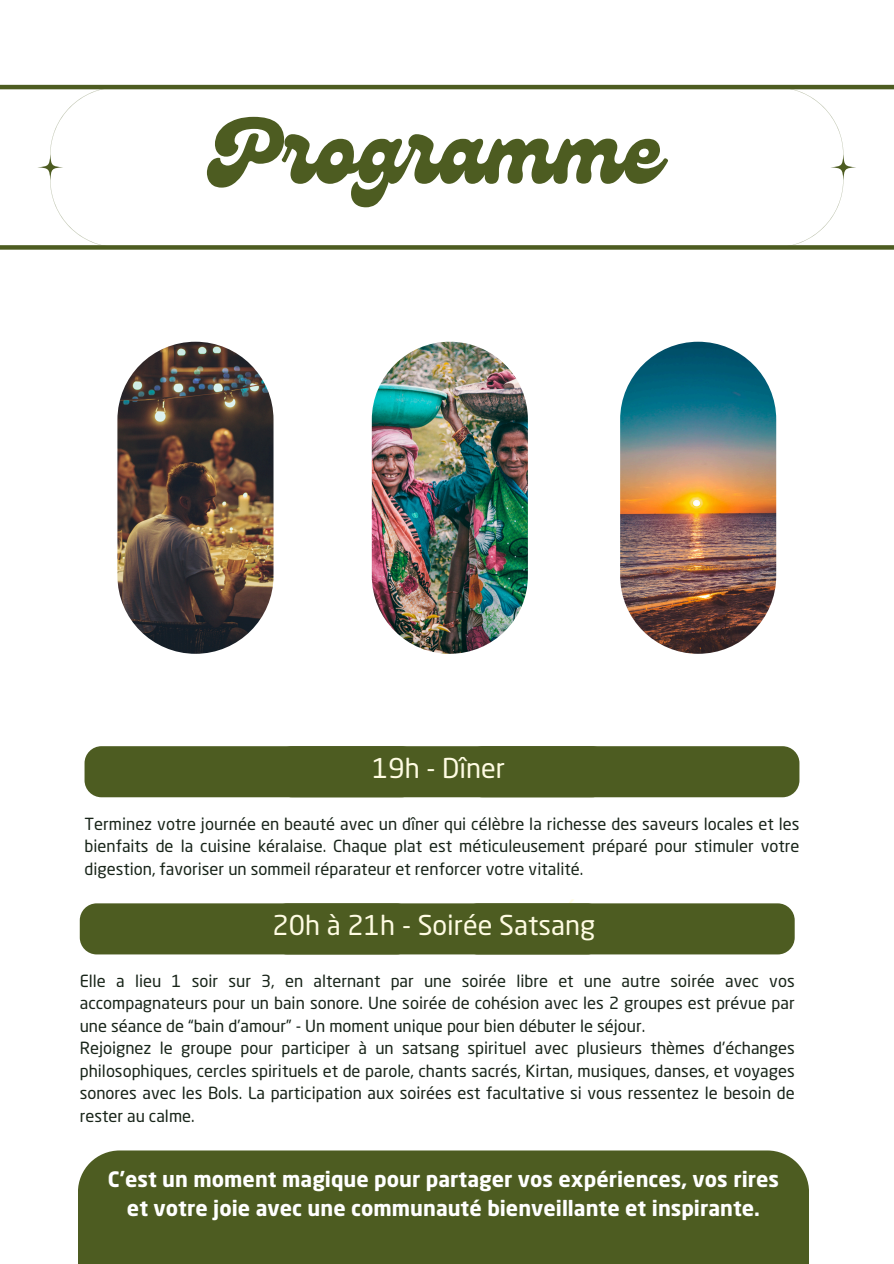
<style>
.page{position:relative;width:894px;height:1264px;background:#fff}
.page>*{position:absolute;margin:0;border:0;box-sizing:border-box;transform-origin:0 0}
.t1{font:90px "Genty";color:#4d5c21}
.t2{font:27px "Neo Sans Pro";color:#fffce3}
.t3{font:700 21px/29.2px "Neo Sans Pro";color:#fff;text-align:center}
.t4{font:16.5px/22.5px "Neo Sans Pro";color:#182419;text-align:justify}
</style>
<div class="page">
<hr style="left:0;top:85px;width:893px;height:4px;background:#4d5c21">
<div style="left:0;top:245px;width:893px;height:5px;background:#4d5c21"></div>
<div style="left:84px;top:746px;width:333px;height:51px;background:#4d5c21;border-radius:17px"></div>
<div style="left:465px;top:746px;width:333px;height:51px;background:#4d5c21;border-radius:17px"></div>
<div style="left:275px;top:746px;width:333px;height:51px;background:#4d5c21;border-radius:17px"></div>
<svg style="left:50px;top:89px;width:68px;height:157px"></svg>
<svg style="left:37px;top:154px;width:26px;height:26px"></svg>
<svg style="left:774px;top:89px;width:69px;height:157px"></svg>
<svg style="left:830px;top:154px;width:25px;height:26px"></svg>
<div style="left:80px;top:903px;width:333px;height:51px;background:#4d5c21;border-radius:17px"></div>
<div style="left:461px;top:903px;width:333px;height:51px;background:#4d5c21;border-radius:17px"></div>
<div style="left:270px;top:903px;width:333px;height:51px;background:#4d5c21;border-radius:17px"></div>
<div style="left:78px;top:1150px;width:730px;height:113px;background:#4d5c21"></div>
<img style="left:117px;top:342px;width:156px;height:311px;border-radius:78px">
<img style="left:372px;top:342px;width:155px;height:311px;border-radius:78px">
<img style="left:620px;top:342px;width:156px;height:311px;border-radius:78px">
<p class="t1" style="left:211px;top:100px;width:451px">Programme</p>
<h1 class="t2" style="left:372px;top:757px;width:134px">19h - Dîner</h1>
<p class="t4" style="left:84px;top:813px;width:716px">Terminez votre journée en beauté avec un dîner qui célèbre la richesse des saveurs locales et les bienfaits de la cuisine kéralaise. Chaque plat est méticuleusement préparé pour stimuler votre digestion, favoriser un sommeil réparateur et renforcer votre vitalité.</p>
<p class="t2" style="left:272px;top:914px;width:324px">20h à 21h - Soirée Satsang</p>
<p class="t4" style="left:80px;top:971px;width:716px">Elle a lieu 1 soir sur 3, en alternant par une soirée libre et une autre soirée avec vos accompagnateurs pour un bain sonore. Une soirée de cohésion avec les 2 groupes est prévue par une séance de “bain d’amour” - Un moment unique pour bien débuter le séjour.</p>
<p class="t4" style="left:80px;top:1038px;width:716px">Rejoignez le groupe pour participer à un satsang spirituel avec plusieurs thèmes d'échanges philosophiques, cercles spirituels et de parole, chants sacrés, Kirtan, musiques, danses, et voyages sonores avec les Bols. La participation aux soirées est facultative si vous ressentez le besoin de rester au calme.</p>
<p class="t3" style="left:108px;top:1166px;width:672px">C'est un moment magique pour partager vos expériences, vos rires et votre joie avec une communauté bienveillante et inspirante.</p>
</div>
